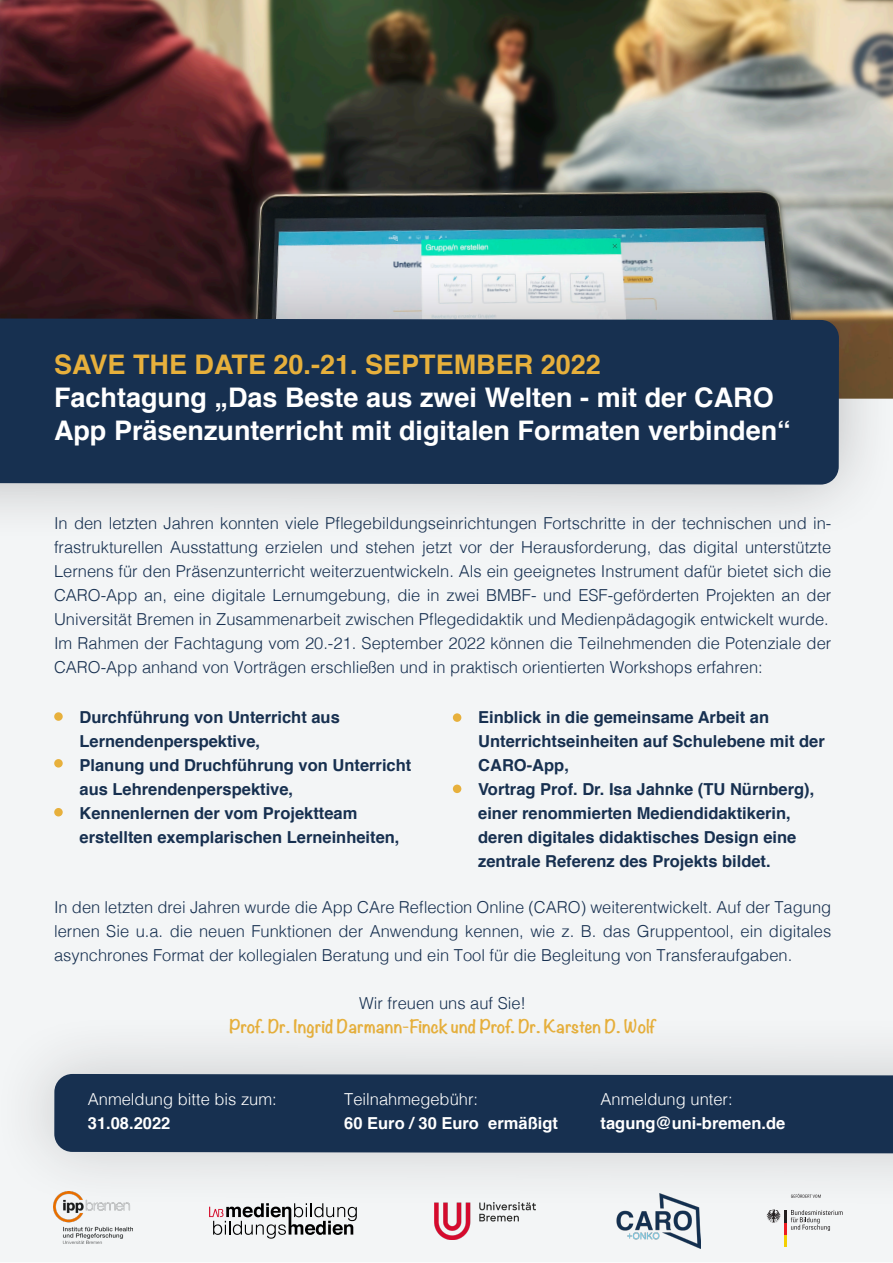
<style>
.page{position:relative;width:893px;height:1263px;background:#fff}
.page>*{position:absolute;margin:0;border:0;box-sizing:border-box;transform-origin:0 0}
.t1{font:700 27px/33px "Helvetica";color:#fff}
.t2{font:700 27px "Helvetica";color:#e7b03c}
.t3{font:300 16.5px/24px "Helvetica";color:#173050;text-align:justify}
.t4{font:700 16.5px/24px "Helvetica";color:#173050}
.t5{font:300 16.5px "Helvetica";color:#fff}
.t6{font:700 16.5px "Noteworthy";color:#e7b03c}
.t7{font:700 16.5px "Helvetica";color:#fff}
</style>
<div class="page">
<img style="left:0;top:0;width:893px;height:255px">
<div style="left:0;top:544px;width:893px;height:718px;background:#f3f5f6"></div>
<div style="left:0;top:255px;width:893px;height:289px;background:#231f20;opacity:.3"></div>
<div style="left:0;top:318px;width:839px;height:167px;background:#173050"></div>
<div style="left:54px;top:712px;width:9px;height:9px;background:#e7b03c;border-radius:50%"></div>
<div style="left:54px;top:759px;width:9px;height:8px;background:#e7b03c;border-radius:50%"></div>
<div style="left:54px;top:808px;width:9px;height:8px;background:#e7b03c;border-radius:50%"></div>
<div style="left:453px;top:713px;width:8px;height:9px;background:#e7b03c;border-radius:50%"></div>
<div style="left:453px;top:784px;width:8px;height:9px;background:#e7b03c;border-radius:50%"></div>
<div style="left:0;top:1010px;width:893px;height:203px;background:#231f20;opacity:.2"></div>
<div style="left:54px;top:1074px;width:839px;height:80px;background:#173050"></div>
<svg style="left:766px;top:1209px;width:77px;height:38px"></svg>
<svg style="left:791px;top:1194px;width:30px;height:4px"></svg>
<img style="left:435px;top:1203px;width:101px;height:36px">
<img style="left:54px;top:1191px;width:79px;height:53px">
<img style="left:615px;top:1193px;width:85px;height:56px">
<svg style="left:209px;top:1203px;width:148px;height:35px"></svg>
<p class="t2" style="left:54px;top:343px;width:548px">SAVE THE DATE 20.-21. SEPTEMBER 2022</p>
<p class="t1" style="left:54px;top:382px;width:738px">Fachtagung „Das Beste aus zwei Welten - mit der CARO<br>App Präsenzunterricht mit digitalen Formaten verbinden“</p>
<p class="t3" style="left:54px;top:509px;width:779px">In den letzten Jahren konnten viele Pflegebildungseinrichtungen Fortschritte in der technischen und in&shy;frastrukturellen Ausstattung erzielen und stehen jetzt vor der Herausforderung, das digital unterstützte Lernens für den Präsenzunterricht weiterzuentwickeln. Als ein geeignetes Instrument dafür bietet sich die CARO-App an, eine digitale Lernumgebung, die in zwei BMBF- und ESF-geförderten Projekten an der Universität Bremen in Zusammenarbeit zwischen Pflegedidaktik und Medienpädagogik entwickelt wurde.</p>
<p class="t3" style="left:54px;top:629px;width:779px">Im Rahmen der Fachtagung vom 20.-21. September 2022 können die Teilnehmenden die Potenziale der<br>CARO-App anhand von Vorträgen erschließen und in praktisch orientierten Workshops erfahren:</p>
<p class="t4" style="left:80px;top:705px;width:262px">Durchführung von Unterricht aus<br>Lernendenperspektive,</p>
<p class="t4" style="left:80px;top:753px;width:333px">Planung und Druchführung von Unterricht aus Lehrendenperspektive,</p>
<p class="t4" style="left:80px;top:801px;width:322px">Kennenlernen der vom Projektteam erstellten exemplarischen Lerneinheiten,</p>
<p class="t4" style="left:478px;top:705px;width:348px">Einblick in die gemeinsame Arbeit an<br>Unterrichtseinheiten auf Schulebene mit der<br>CARO-App,</p>
<p class="t4" style="left:478px;top:777px;width:338px">Vortrag Prof. Dr. Isa Jahnke (TU Nürnberg), einer renommierten Mediendidaktikerin, deren digitales didaktisches Design eine zentrale Referenz des Projekts bildet.</p>
<p class="t3" style="left:54px;top:893px;width:779px">In den letzten drei Jahren wurde die App CAre Reflection Online (CARO) weiterentwickelt. Auf der Tagung lernen Sie u.a. die neuen Funktionen der Anwendung kennen, wie z. B. das Gruppentool, ein digitales asynchrones Format der kollegialen Beratung und ein Tool für die Begleitung von Transferaufgaben.</p>
<p class="t3" style="left:359px;top:989px;width:168px">Wir freuen uns auf Sie!</p>
<p class="t6" style="left:229px;top:1011px;width:428px">Prof. Dr. Ingrid Darmann-Finck und Prof. Dr. Karsten D. Wolf</p>
<p class="t5" style="left:88px;top:1085px;width:190px">Anmeldung bitte bis zum:</p>
<p class="t7" style="left:88px;top:1110px;width:84px">31.08.2022</p>
<p class="t5" style="left:344px;top:1085px;width:135px">Teilnahmegebühr:</p>
<p class="t7" style="left:344px;top:1110px;width:215px">60 Euro / 30 Euro ermäßigt</p>
<p class="t5" style="left:601px;top:1085px;width:134px">Anmeldung unter:</p>
<p class="t7" style="left:601px;top:1110px;width:186px">tagung@uni-bremen.de</p>
</div>
